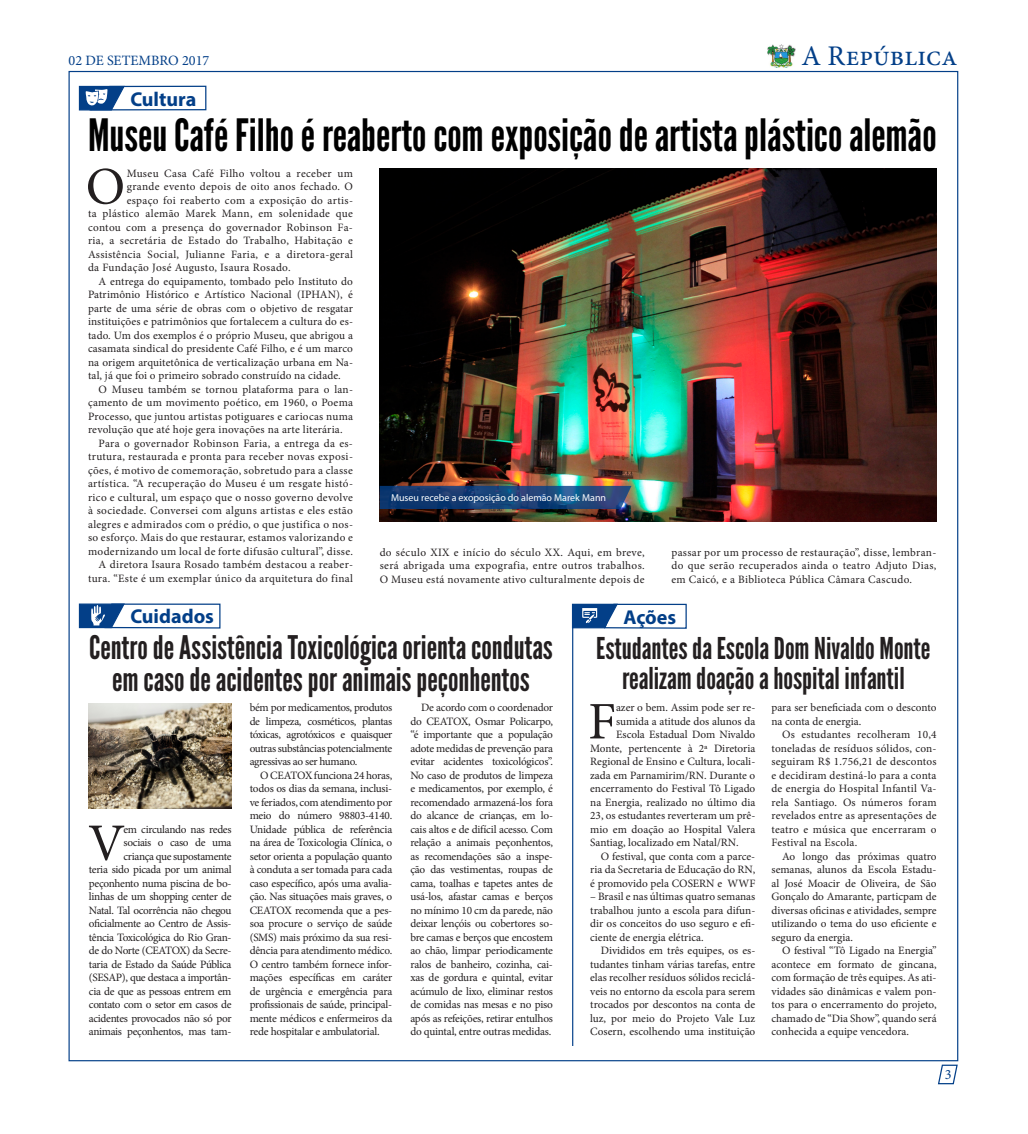
<style>
.page{position:relative;width:1028px;height:1134px;background:#fff}
.page>*{position:absolute;margin:0;border:0;box-sizing:border-box;transform-origin:0 0}
.t1{font:52.75px "Minion Pro";color:#231f20}
.t2{font:44.5px "League Gothic";color:#000}
.t3{font:32.5px/32.5px "League Gothic";color:#231f20;text-align:center}
.t4{font:30px/30px "League Gothic";color:#231f20;text-align:center}
.t5{font:28.5px "Minion Pro";color:#033f88}
.t6{font:700 20.12px "Myriad Pro";color:#033f88}
.t7{font:14.25px "Minion Pro";color:#033f88}
.t8{font:11.25px/13.5px "Minion Pro";letter-spacing:.01em;color:#231f20;text-align:justify}
.t9{font:11.25px "Minion Pro";letter-spacing:.03em;color:#231f20}
.t10{font:11.25px/13.5px "Minion Pro";letter-spacing:-.03em;color:#231f20;text-align:right}
.t11{font:10px "Myriad Pro";color:#fff}
</style>
<div class="page">
<svg style="left:938px;top:1064px;width:20px;height:21px"></svg>
<img style="left:767px;top:44px;width:28px;height:23px">
<img style="left:380px;top:168px;width:556px;height:353px">
<hr style="left:572px;top:605px;width:1px;height:441px;background:#033f88">
<img style="left:89px;top:703px;width:142px;height:105px">
<svg style="left:380px;top:486px;width:251px;height:23px;background:#1b4378"></svg>
<svg style="left:78px;top:85px;width:129px;height:26px"></svg>
<svg style="left:78px;top:603px;width:143px;height:26px"></svg>
<svg style="left:571px;top:603px;width:116px;height:26px"></svg>
<p class="t7" style="left:68px;top:50px;width:142px">02 DE SETEMBRO 2017</p>
<h3 class="t6" style="left:130px;top:86px;width:67px">Cultura</h3>
<h3 class="t5" style="left:801px;top:37px;width:157px">A República</h3>
<h2 class="t2" style="left:88px;top:109px;width:850px">Museu Café Filho é reaberto com exposição de artista plástico alemão</h2>
<h1 class="t1" style="left:86px;top:151px;width:41px">O</h1>
<p class="t9" style="left:127px;top:165px;width:228px">Museu Casa Café Filho voltou a receber um</p>
<p class="t8" style="left:127px;top:180px;width:228px">grande evento depois de oito anos fechado. O</p>
<p class="t9" style="left:127px;top:192px;width:228px">espaço foi reaberto com a exposição do artis-</p>
<p class="t9" style="left:88px;top:206px;width:266px">ta plástico alemão Marek Mann, em solenidade que</p>
<p class="t8" style="left:88px;top:220px;width:266px">contou com a presença do governador Robinson Fa-</p>
<p class="t9" style="left:88px;top:233px;width:266px">ria, a secretária de Estado do Trabalho, Habitação e</p>
<p class="t9" style="left:88px;top:246px;width:266px">Assistência Social, Julianne Faria, e a diretora-geral</p>
<p class="t9" style="left:88px;top:260px;width:204px">da Fundação José Augusto, Isaura Rosado.</p>
<p class="t8" style="left:99px;top:274px;width:256px">A entrega do equipamento, tombado pelo Instituto do</p>
<p class="t8" style="left:88px;top:288px;width:266px">Patrimônio Histórico e Artístico Nacional (IPHAN), é</p>
<p class="t8" style="left:88px;top:301px;width:266px">parte de uma série de obras com o objetivo de resgatar</p>
<p class="t8" style="left:88px;top:315px;width:266px">instituições e patrimônios que fortalecem a cultura do es-</p>
<p class="t8" style="left:88px;top:328px;width:266px">tado. Um dos exemplos é o próprio Museu, que abrigou a</p>
<p class="t8" style="left:88px;top:342px;width:266px">casamata sindical do presidente Café Filho, e é um marco</p>
<p class="t8" style="left:88px;top:355px;width:266px">na origem arquitetônica de verticalização urbana em Na-</p>
<p class="t8" style="left:88px;top:369px;width:254px">tal, já que foi o primeiro sobrado construído na cidade.</p>
<p class="t8" style="left:99px;top:382px;width:256px">O Museu também se tornou plataforma para o lan-</p>
<p class="t8" style="left:88px;top:396px;width:266px">çamento de um movimento poético, em 1960, o Poema</p>
<p class="t8" style="left:88px;top:409px;width:266px">Processo, que juntou artistas potiguares e cariocas numa</p>
<p class="t8" style="left:88px;top:423px;width:256px">revolução que até hoje gera inovações na arte literária.</p>
<p class="t9" style="left:99px;top:435px;width:256px">Para o governador Robinson Faria, a entrega da es-</p>
<p class="t9" style="left:88px;top:449px;width:266px">trutura, restaurada e pronta para receber novas exposi-</p>
<p class="t9" style="left:88px;top:462px;width:266px">ções, é motivo de comemoração, sobretudo para a classe</p>
<p class="t9" style="left:88px;top:476px;width:266px">artística. “A recuperação do Museu é um resgate histó-</p>
<p class="t9" style="left:88px;top:489px;width:266px">rico e cultural, um espaço que o nosso governo devolve</p>
<p class="t9" style="left:88px;top:503px;width:266px">à sociedade. Conversei com alguns artistas e eles estão</p>
<p class="t9" style="left:88px;top:516px;width:266px">alegres e admirados com o prédio, o que justifica o nos-</p>
<p class="t9" style="left:88px;top:530px;width:266px">so esforço. Mais do que restaurar, estamos valorizando e</p>
<p class="t9" style="left:88px;top:543px;width:266px">modernizando um local de forte difusão cultural”, disse.</p>
<p class="t9" style="left:99px;top:557px;width:256px">A diretora Isaura Rosado também destacou a reaber-</p>
<p class="t9" style="left:88px;top:570px;width:266px">tura. “Este é um exemplar único da arquitetura do final</p>
<h3 class="t6" style="left:130px;top:603px;width:85px">Cuidados</h3>
<p class="t11" style="left:391px;top:492px;width:217px">Museu recebe a exoposição do alemão Marek Mann</p>
<p class="t8" style="left:380px;top:545px;width:266px">do século XIX e início do século XX. Aqui, em breve, será abrigada uma expografia, entre outros trabalhos.<br>O Museu está novamente ativo culturalmente depois de</p>
<p class="t8" style="left:671px;top:545px;width:266px">passar por um processo de restauração”, disse, lembran&shy;do que serão recuperados ainda o teatro Adjuto Dias, em Caicó, e a Biblioteca Pública Câmara Cascudo.</p>
<h3 class="t6" style="left:623px;top:604px;width:54px">Ações</h3>
<h3 class="t3" style="left:89px;top:631px;width:465px">Centro de Assistência Toxicológica orienta condutas em caso de acidentes por animais peçonhentos</h3>
<p class="t10" style="left:89px;top:823px;width:144px">em circulando nas redes<br>sociais o caso de uma<br>criança que supostamente<br>teria sido picada por um animal peçonhento numa piscina de bo&shy;linhas de um shopping center de<br>Natal. Tal ocorrência não chegou oficialmente ao Centro de Assis&shy;tência Toxicológica do Rio Gran&shy;de do Norte (CEATOX) da Secre&shy;taria de Estado da Saúde Pública (SESAP), que destaca a importân&shy;cia de que as pessoas entrem em contato com o setor em casos de acidentes provocados não só por animais peçonhentos, mas tam-</p>
<h1 class="t1" style="left:88px;top:808px;width:39px">V</h1>
<p class="t8" style="left:250px;top:701px;width:144px">bém por medicamentos, produtos de limpeza, cosméticos, plantas tóxicas, agrotóxicos e quaisquer outras substâncias potencialmente agressivas ao ser humano.</p>
<p class="t8" style="left:250px;top:769px;width:144px;text-indent:11px">O CEATOX funciona 24 horas, todos os dias da semana, inclusi&shy;ve feriados, com atendimento por meio do número 98803-4140.<br>Unidade pública de referência na área de Toxicologia Clínica, o setor orienta a população quanto à conduta a ser tomada para cada caso específico, após uma avalia&shy;ção. Nas situações mais graves, o CEATOX recomenda que a pes&shy;soa procure o serviço de saúde (SMS) mais próximo da sua resi&shy;dência para atendimento médico.<br>O centro também fornece infor&shy;mações específicas em caráter de urgência e emergência para profissionais de saúde, principal&shy;mente médicos e enfermeiros da rede hospitalar e ambulatorial.</p>
<p class="t8" style="left:410px;top:701px;width:144px;text-indent:11px">De acordo com o coordenador do CEATOX, Osmar Policarpo, “é importante que a população adote medidas de prevenção para evitar acidentes toxicológicos”.<br>No caso de produtos de limpeza e medicamentos, por exemplo, é recomendado armazená-los fora do alcance de crianças, em lo&shy;cais altos e de difícil acesso. Com relação a animais peçonhentos, as recomendações são a inspe&shy;ção das vestimentas, roupas de cama, toalhas e tapetes antes de usá-los, afastar camas e berços no mínimo 10 cm da parede, não deixar lençóis ou cobertores so&shy;bre camas e berços que encostem ao chão, limpar periodicamente ralos de banheiro, cozinha, cai&shy;xas de gordura e quintal, evitar acúmulo de lixo, eliminar restos de comidas nas mesas e no piso após as refeições, retirar entulhos do quintal, entre outras medidas.</p>
<h3 class="t4" style="left:596px;top:634px;width:336px">Estudantes da Escola Dom Nivaldo Monte realizam doação a hospital infantil</h3>
<h1 class="t1" style="left:588px;top:686px;width:29px">F</h1>
<p class="t8" style="left:616px;top:701px;width:141px">azer o bem. Assim pode ser re-</p>
<p class="t8" style="left:616px;top:715px;width:141px">sumida a atitude dos alunos da</p>
<p class="t8" style="left:616px;top:728px;width:141px">Escola Estadual Dom Nivaldo</p>
<p class="t8" style="left:590px;top:742px;width:167px">Monte, pertencente à 2ª Diretoria</p>
<p class="t8" style="left:590px;top:755px;width:167px">Regional de Ensino e Cultura, locali-</p>
<p class="t8" style="left:590px;top:769px;width:167px">zada em Parnamirim/RN. Durante o</p>
<p class="t8" style="left:590px;top:782px;width:167px">encerramento do Festival Tô Ligado</p>
<p class="t8" style="left:590px;top:796px;width:167px">na Energia, realizado no último dia</p>
<p class="t8" style="left:590px;top:809px;width:167px">23, os estudantes reverteram um prê-</p>
<p class="t8" style="left:590px;top:823px;width:167px">mio em doação ao Hospital Valera</p>
<p class="t8" style="left:590px;top:836px;width:150px">Santiag, localizado em Natal/RN.</p>
<p class="t8" style="left:601px;top:850px;width:156px">O festival, que conta com a parce-</p>
<p class="t8" style="left:590px;top:863px;width:167px">ria da Secretaria de Educação do RN,</p>
<p class="t8" style="left:590px;top:877px;width:167px">é promovido pela COSERN e WWF</p>
<p class="t8" style="left:590px;top:890px;width:167px">– Brasil e nas últimas quatro semanas trabalhou junto a escola para difun&shy;dir os conceitos do uso seguro e efi&shy;ciente de energia elétrica.</p>
<p class="t8" style="left:590px;top:944px;width:167px;text-indent:11px">Divididos em três equipes, os es&shy;tudantes tinham várias tarefas, entre elas recolher resíduos sólidos reciclá&shy;veis no entorno da escola para serem trocados por descontos na conta de luz, por meio do Projeto Vale Luz Cosern, escolhendo uma instituição</p>
<p class="t8" style="left:771px;top:701px;width:167px">para ser beneficiada com o desconto na conta de energia.</p>
<p class="t8" style="left:771px;top:728px;width:167px;text-indent:11px">Os estudantes recolheram 10,4 toneladas de resíduos sólidos, con&shy;seguiram R$ 1.756,21 de descontos e decidiram destiná-lo para a conta de energia do Hospital Infantil Va&shy;rela Santiago. Os números foram revelados entre as apresentações de teatro e música que encerraram o Festival na Escola.</p>
<p class="t8" style="left:771px;top:850px;width:167px;text-indent:11px">Ao longo das próximas quatro semanas, alunos da Escola Estadu&shy;al José Moacir de Oliveira, de São Gonçalo do Amarante, particpam de diversas oficinas e atividades, sempre utilizando o tema do uso eficiente e seguro da energia.</p>
<p class="t8" style="left:771px;top:944px;width:167px;text-indent:11px">O festival “Tô Ligado na Energia” acontece em formato de gincana, com formação de três equipes. As ati&shy;vidades são dinâmicas e valem pon&shy;tos para o encerramento do projeto, chamado de “Dia Show”, quando será conhecida a equipe vencedora.</p>
<p class="t7" style="left:944px;top:1064px;width:8px">3</p>
</div>
